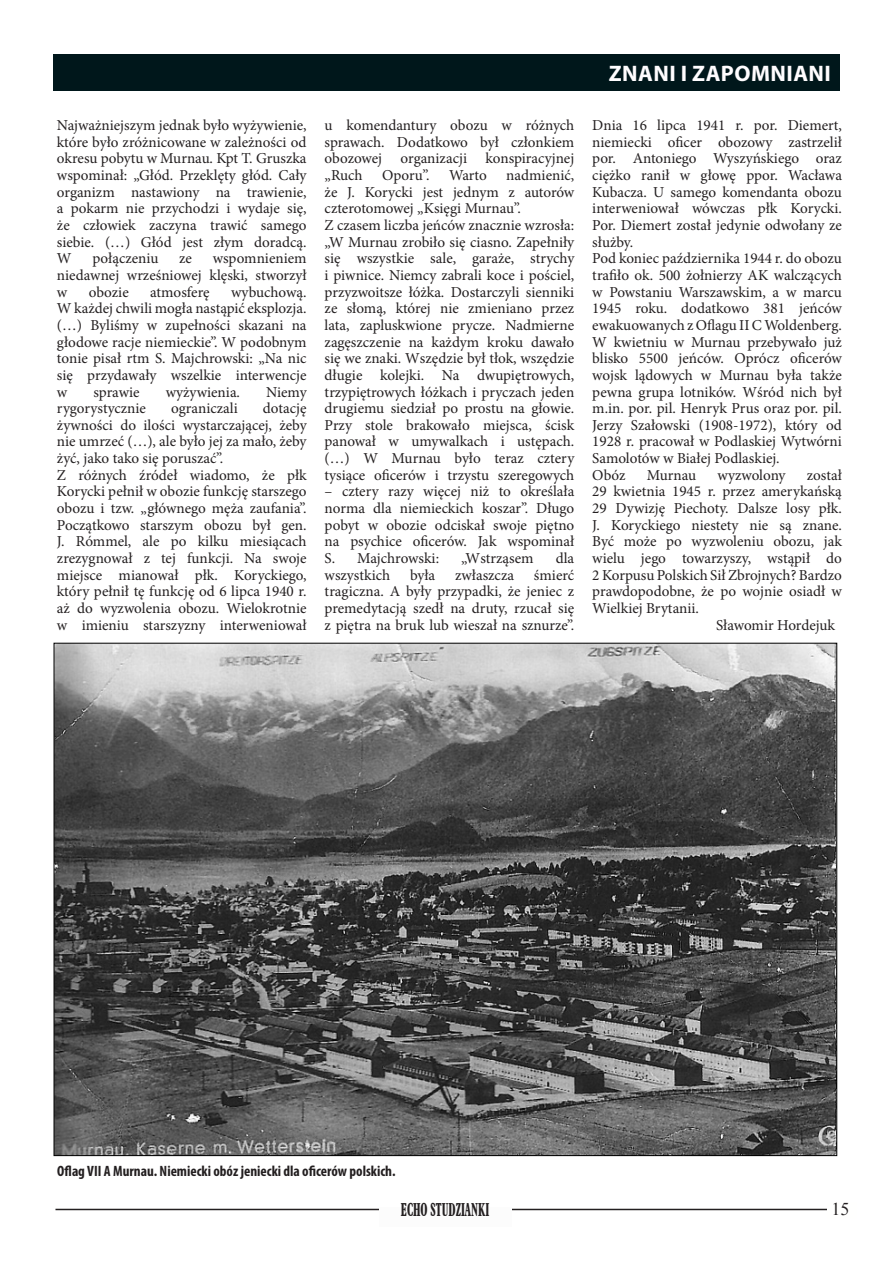
<style>
.page{position:relative;width:893px;height:1263px;background:#fff}
.page>*{position:absolute;margin:0;border:0;box-sizing:border-box;transform-origin:0 0}
.t1{font:700 22.5px "Myriad Pro";color:#fffdff}
.t2{font:700 condensed 18px "Aldine 721 BT";color:#231f20;scale:.67 1}
.t3{font:18px "Times New Roman";color:#231f20}
.t4{font:15.15px/16.6px "Minion Pro";color:#231f20;text-align:justify}
.t5{font:700 condensed 15px "Myriad Pro";color:#231f20}
</style>
<div class="page">
<hr style="left:55px;top:1209px;width:787px;height:1px;background:#231f20">
<div style="left:379px;top:1206px;width:132px;height:20px;background:#fcfcfc"></div>
<div style="left:827px;top:1202px;width:29px;height:17px;background:#fffffe"></div>
<img style="left:56px;top:645px;width:779px;height:509px">
<div style="left:53px;top:54px;width:787px;height:37px;background:#00171b"></div>
<p class="t4" style="left:57px;top:117px;width:251px">Najważniejszym jednak było wyżywienie, które było zróżnicowane w zależności od okresu pobytu w Murnau. Kpt T. Gruszka wspominał: „Głód. Przeklęty głód. Cały organizm nastawiony na trawienie, a pokarm nie przychodzi i wydaje się, że człowiek zaczyna trawić samego siebie. (…) Głód jest złym doradcą.<br>W</p>
<p class="t4" style="left:92px;top:250px;width:68px">połączeniu</p>
<p class="t4" style="left:179px;top:250px;width:14px">ze</p>
<p class="t4" style="left:57px;top:250px;width:251px;text-indent:156px">wspomnieniem niedawnej wrześniowej klęski, stworzył w</p>
<p class="t4" style="left:57px;top:283px;width:251px;text-indent:174px">wybuchową.<br>W każdej chwili mogła nastąpić eksplozja. (…) Byliśmy w zupełności skazani na głodowe racje niemieckie”. W podobnym tonie pisał rtm S. Majchrowski: „Na nic się przydawały wszelkie interwencje w</p>
<p class="t4" style="left:89px;top:283px;width:41px">obozie</p>
<p class="t4" style="left:150px;top:283px;width:61px">atmosferę</p>
<p class="t4" style="left:93px;top:383px;width:48px">sprawie</p>
<p class="t4" style="left:166px;top:383px;width:76px">wyżywienia.</p>
<p class="t4" style="left:266px;top:383px;width:42px">Niemy</p>
<p class="t4" style="left:57px;top:400px;width:91px">rygorystycznie</p>
<p class="t4" style="left:171px;top:400px;width:68px">ograniczali</p>
<p class="t4" style="left:57px;top:400px;width:251px;text-align:left;text-indent:206px">dotację żywności do ilości wystarczającej, żeby nie umrzeć (…), ale było jej za mało, żeby żyć, jako tako się poruszać”.<br>Z różnych źródeł wiadomo, że płk Korycki pełnił w obozie funkcję starszego obozu i tzw. „głównego męża zaufania”.<br>Początkowo starszym obozu był gen.<br>J. Rómmel, ale po kilku miesiącach zrezygnował z tej funkcji. Na swoje miejsce mianował płk. Koryckiego, który pełnił tę funkcję od 6 lipca 1940 r. aż do wyzwolenia obozu. Wielokrotnie w imieniu starszyzny interweniował</p>
<p class="t4" style="left:325px;top:117px;width:251px">u komendantury obozu w różnych sprawach. Dodatkowo był członkiem obozowej organizacji konspiracyjnej „Ruch</p>
<p class="t4" style="left:325px;top:167px;width:251px;text-align:left;text-indent:182px">nadmienić, że J. Korycki jest jednym z autorów czterotomowej „Księgi Murnau”.<br>Z czasem liczba jeńców znacznie wzrosła: „W Murnau zrobiło się ciasno. Zapełniły się wszystkie sale, garaże, strychy i piwnice. Niemcy zabrali koce i pościel, przyzwoitsze łóżka. Dostarczyli sienniki ze słomą, której nie zmieniano przez lata, zapluskwione prycze. Nadmierne zagęszczenie na każdym kroku dawało się we znaki. Wszędzie był tłok, wszędzie długie kolejki. Na dwupiętrowych, trzypiętrowych łóżkach i pryczach jeden drugiemu siedział po prostu na głowie.<br>Przy stole brakowało miejsca, ścisk panował w umywalkach i ustępach. (…) W Murnau było teraz cztery tysiące oficerów i trzystu szeregowych</p>
<p class="t4" style="left:325px;top:483px;width:251px">– cztery razy więcej niż to określała norma dla niemieckich koszar”. Długo pobyt w obozie odciskał swoje piętno na psychice oficerów. Jak wspominał S. Majchrowski:</p>
<p class="t4" style="left:382px;top:167px;width:49px">Oporu”.</p>
<p class="t4" style="left:449px;top:167px;width:39px">Warto</p>
<p class="t4" style="left:461px;top:550px;width:74px">„Wstrząsem</p>
<p class="t4" style="left:556px;top:550px;width:20px">dla</p>
<p class="t4" style="left:325px;top:567px;width:67px">wszystkich</p>
<p class="t4" style="left:410px;top:567px;width:27px">była</p>
<p class="t4" style="left:455px;top:567px;width:60px">zwłaszcza</p>
<p class="t4" style="left:325px;top:567px;width:251px;text-indent:209px">śmierć tragiczna. A były przypadki, że jeniec z premedytacją szedł na druty, rzucał się z piętra na bruk lub wieszał na sznurze”.</p>
<h1 class="t1" style="left:609px;top:59px;width:14px">ZNANI</h1>
<h1 class="t1" style="left:681px;top:59px;width:27px">I ZAPO</h1>
<h1 class="t1" style="left:751px;top:59px;width:32px">MNIANI</h1>
<p class="t4" style="left:592px;top:117px;width:251px;text-align:left">Dnia 16 lipca 1941 r. por. Diemert, niemiecki oficer obozowy zastrzelił por. Antoniego Wyszyńskiego oraz ciężko ranił w głowę ppor. Wacława Kubacza. U samego komendanta obozu interweniował wówczas płk Korycki.<br>Por. Diemert został jedynie odwołany ze służby.<br>Pod koniec października 1944 r. do obozu trafiło ok. 500 żołnierzy AK walczących w Powstaniu Warszawskim, a w marcu 1945 roku. dodatkowo 381 jeńców ewakuowanych z Oflagu II C Woldenberg.<br>W kwietniu w Murnau przebywało już blisko 5500 jeńców. Oprócz oficerów wojsk lądowych w Murnau była także pewna grupa lotników. Wśród nich był m.in. por. pil. Henryk Prus oraz por. pil.<br>Jerzy Szałowski (1908-1972), który od 1928 r. pracował w Podlaskiej Wytwórni Samolotów w Białej Podlaskiej.<br>Obóz</p>
<p class="t4" style="left:647px;top:467px;width:51px">Murnau</p>
<p class="t4" style="left:717px;top:467px;width:70px">wyzwolony</p>
<p class="t4" style="left:807px;top:467px;width:37px">został</p>
<p class="t4" style="left:592px;top:483px;width:251px">29 kwietnia 1945 r. przez amerykańską</p>
<p class="t4" style="left:592px;top:500px;width:251px">29 Dywizję Piechoty. Dalsze losy płk.</p>
<p class="t4" style="left:592px;top:517px;width:251px">J. Koryckiego niestety nie są znane.</p>
<p class="t4" style="left:592px;top:533px;width:251px">Być może po wyzwoleniu obozu, jak</p>
<p class="t4" style="left:592px;top:550px;width:251px">wielu jego towarzyszy, wstąpił do</p>
<p class="t4" style="left:592px;top:567px;width:251px">2 Korpusu Polskich Sił Zbrojnych? Bardzo</p>
<p class="t4" style="left:592px;top:583px;width:251px">prawdopodobne, że po wojnie osiadł w</p>
<p class="t4" style="left:592px;top:600px;width:108px">Wielkiej Brytanii.</p>
<p class="t4" style="left:716px;top:616px;width:121px">Sławomir Hordejuk</p>
<p class="t5" style="left:57px;top:1162px;width:340px">Oflag VII A Murnau. Niemiecki obóz jeniecki dla oficerów polskich.</p>
<p class="t2" style="left:401px;top:1197px;width:133px">ECHO STUDZIANKI</p>
<p class="t3" style="left:832px;top:1196px;width:19px">15</p>
</div>
